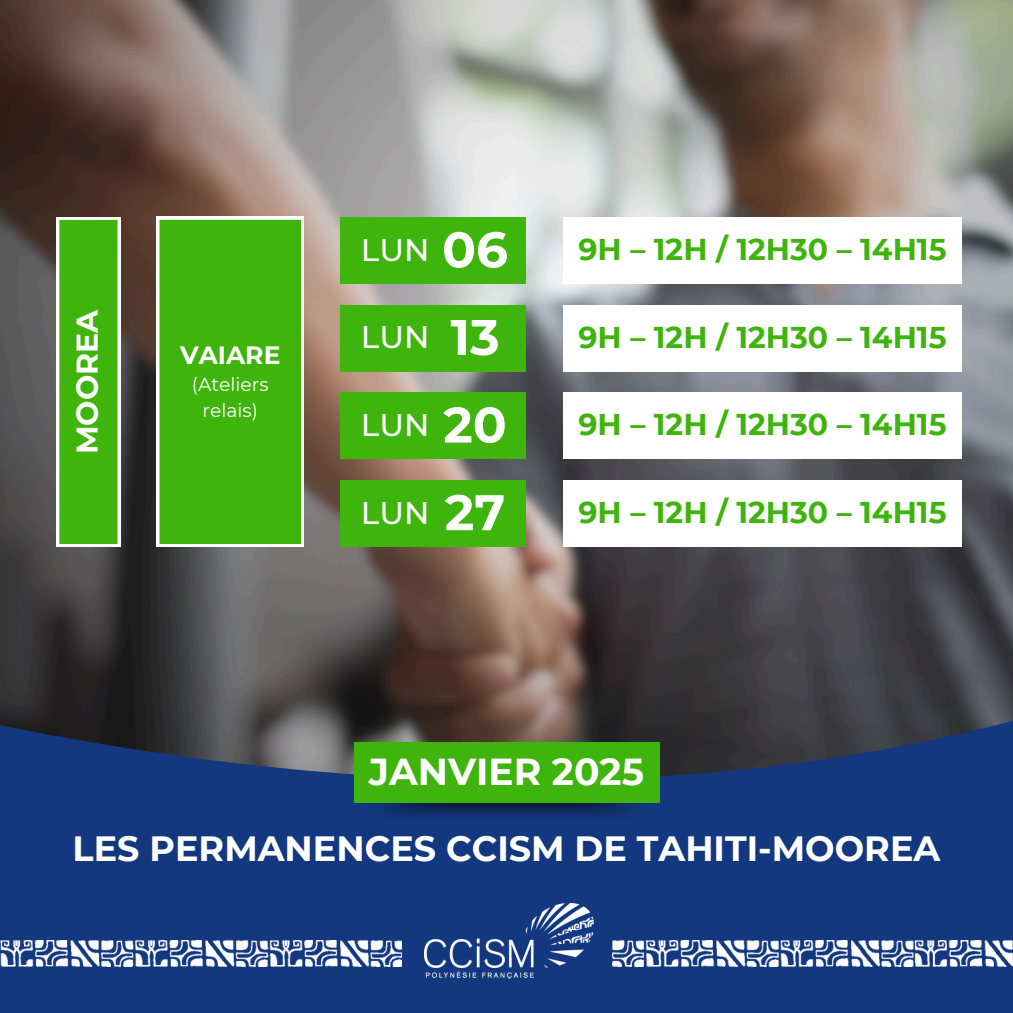
<style>
.page{position:relative;width:1013px;height:1013px;background:#fff}
.page>*{position:absolute;margin:0;border:0;box-sizing:border-box;transform-origin:0 0}
.t1{font:700 37.5px "Montserrat";color:#fff}
.t2{font:700 35px "Montserrat";color:#fff}
.t3{font:500 31.25px "Montserrat";color:#fff}
.t4{font:700 30px "Montserrat";color:#3fb40c}
.t5{font:700 30px "Montserrat";color:#fff}
.t6{font:700 25px "Montserrat";color:#fff}
.t7{font:18.75px/26.2px "Montserrat";color:#fff;text-align:center}
.s1{font-weight:700;font-size:50px}
</style>
<div class="page">
<img style="left:0;top:0;width:1012px;height:580px">
<svg style="left:0;top:580px;width:1012px;height:432px;background:#2c3d64"></svg>
<img style="left:425px;top:903px;width:168px;height:75px">
<img style="left:0;top:940px;width:401px;height:26px">
<img style="left:612px;top:940px;width:400px;height:26px">
<img style="left:365px;top:803px;width:283px;height:18px">
<div style="left:354px;top:742px;width:305px;height:61px;background:#3fb40c"></div>
<div style="left:563px;top:217px;width:398px;height:67px;background:#fff"></div>
<div style="left:563px;top:304px;width:398px;height:67px;background:#fff"></div>
<div style="left:340px;top:217px;width:186px;height:67px;background:#3fb40c"></div>
<div style="left:340px;top:304px;width:186px;height:67px;background:#3fb40c"></div>
<svg style="left:57px;top:217px;width:63px;height:330px;background:#51bb22"></svg>
<div style="left:563px;top:392px;width:398px;height:67px;background:#fff"></div>
<div style="left:340px;top:392px;width:186px;height:67px;background:#3fb40c"></div>
<div style="left:157px;top:217px;width:147px;height:330px;background:#3fb40c"></div>
<div style="left:563px;top:480px;width:398px;height:67px;background:#fff"></div>
<div style="left:340px;top:480px;width:186px;height:67px;background:#3fb40c"></div>
<p class="t5" style="left:69px;top:454px;width:146px;rotate:-90deg">MOOREA</p>
<p class="t6" style="left:180px;top:340px;width:102px">VAIARE</p>
<p class="t7" style="left:192px;top:371px;width:78px">(Ateliers relais)</p>
<p class="t3" style="left:361px;top:230px;width:148px">LUN <span class="s1">06</span></p>
<p class="t3" style="left:361px;top:318px;width:140px">LUN <span class="s1">13</span></p>
<p class="t4" style="left:578px;top:231px;width:369px">9H – 12H / 12H30 – 14H15</p>
<p class="t4" style="left:578px;top:319px;width:369px">9H – 12H / 12H30 – 14H15</p>
<p class="t3" style="left:361px;top:406px;width:147px">LUN <span class="s1">20</span></p>
<p class="t4" style="left:578px;top:406px;width:369px">9H – 12H / 12H30 – 14H15</p>
<p class="t3" style="left:361px;top:493px;width:146px">LUN <span class="s1">27</span></p>
<p class="t4" style="left:578px;top:494px;width:369px">9H – 12H / 12H30 – 14H15</p>
<p class="t1" style="left:369px;top:748px;width:276px">JANVIER 2025</p>
<p class="t2" style="left:73px;top:826px;width:869px">LES PERMANENCES CCISM DE TAHITI-MOOREA</p>
</div>
